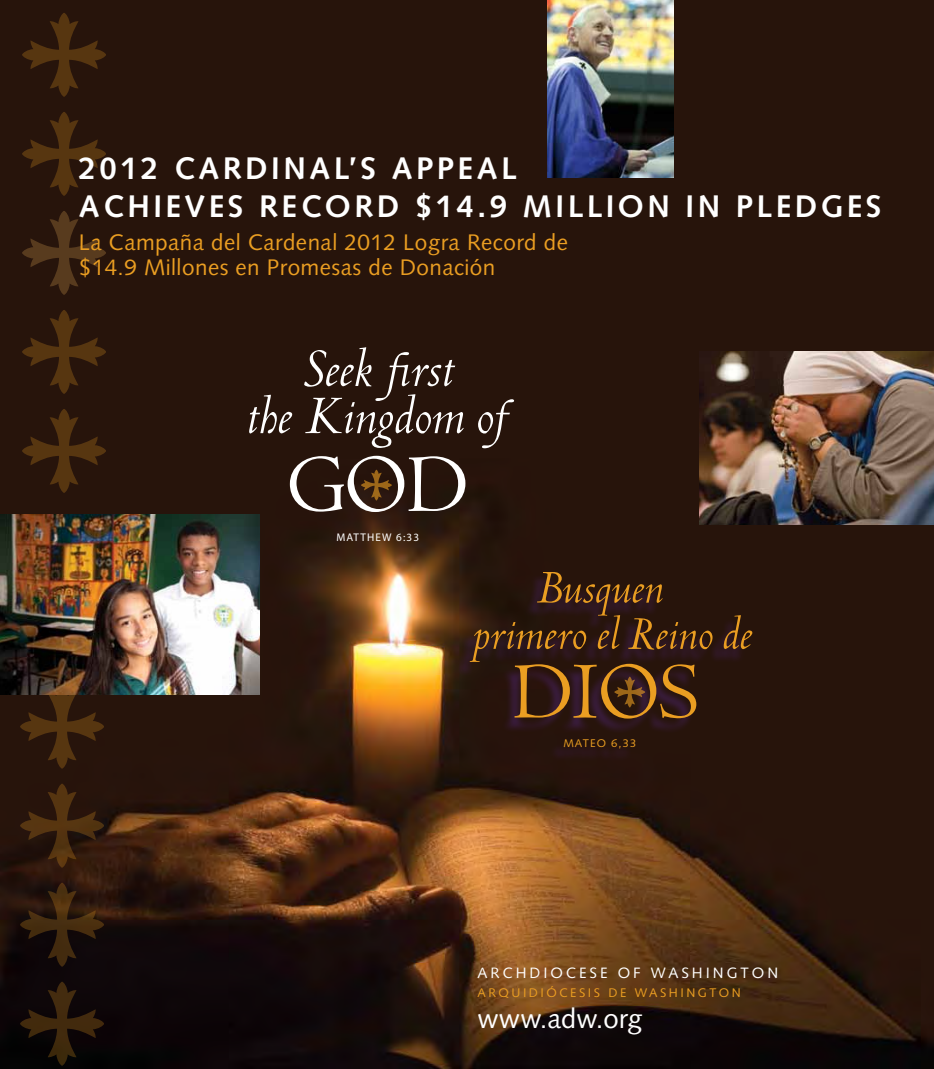
<style>
.page{position:relative;width:934px;height:1069px;background:#fff}
.page>*{position:absolute;margin:0;border:0;box-sizing:border-box;transform-origin:0 0}
.t1{font:86px "Centaur";color:#fff}
.t2{font:83.75px "Centaur";color:#ea9e22}
.t3{font:italic 57.75px/47.1px "Centaur";color:#fff;text-align:center}
.t4{font:italic 50px/46.2px "Centaur";color:#ea9e22;text-align:center}
.t5{font:700 31.25px/38.8px "Syntax";letter-spacing:.11em;color:#fff;text-align:center}
.t6{font:27.5px "Syntax";color:#fff}
.t7{font:22.5px/25px "Syntax";letter-spacing:.02em;color:#ea9e22}
.t8{font:15px "Syntax";letter-spacing:.2em;color:#fff}
.t9{font:12.5px "Syntax";letter-spacing:.2em;color:#ea9e22}
.t10{font:11.12px "Myriad";letter-spacing:.1em;color:#fff}
.t11{font:11.12px "Syntax";letter-spacing:.1em;color:#ea9e22}
</style>
<div class="page">
<img style="left:0;top:0;width:934px;height:1069px">
<img style="left:547px;top:0;width:126px;height:178px">
<img style="left:699px;top:352px;width:235px;height:172px">
<svg style="left:22px;top:13px;width:84px;height:84px;background:#351e0c"></svg>
<svg style="left:22px;top:112px;width:84px;height:84px;background:#351e0c"></svg>
<svg style="left:22px;top:211px;width:84px;height:84px;background:#362010"></svg>
<svg style="left:22px;top:310px;width:84px;height:84px;background:#351e0c"></svg>
<svg style="left:22px;top:409px;width:84px;height:84px;background:#351e0c"></svg>
<svg style="left:20px;top:694px;width:84px;height:74px;background:#371f0d"></svg>
<svg style="left:20px;top:783px;width:84px;height:84px;background:#361e0c"></svg>
<svg style="left:20px;top:882px;width:84px;height:84px;background:#2a180c"></svg>
<svg style="left:20px;top:981px;width:84px;height:84px;background:#1b1008"></svg>
<svg style="left:361px;top:470px;width:31px;height:30px"></svg>
<div style="left:455px;top:574px;width:295px;height:189px;background:#552988;opacity:.5"></div>
<svg style="left:614px;top:676px;width:31px;height:31px"></svg>
<img style="left:0;top:514px;width:260px;height:180px">
<h3 class="t5" style="left:79px;top:149px;width:335px">2012 CARDINAL’S APP</h3>
<h3 class="t5" style="left:79px;top:149px;width:802px">EAL<br>ACH IEVES RECORD $14.9 MILLION IN PLEDGES</h3>
<p class="t7" style="left:79px;top:230px;width:491px">La Campaña del Cardenal 2012 Logra Record de $14.9 Millones en Promesas de Donación</p>
<h3 class="t3" style="left:245px;top:347px;width:263px">Seek first<br>the Kingdom of</h3>
<h1 class="t1" style="left:287px;top:438px;width:183px">GOD</h1>
<p class="t10" style="left:336px;top:531px;width:84px">MATTHEW 6:33</p>
<h3 class="t4" style="left:472px;top:566px;width:281px">Busquen<br>primero el Reino de</h3>
<h2 class="t2" style="left:513px;top:646px;width:187px">DIOS</h2>
<p class="t11" style="left:563px;top:737px;width:74px">mateo 6,33</p>
<p class="t8" style="left:477px;top:964px;width:39px">Archd</p>
<p class="t8" style="left:543px;top:964px;width:236px">ioc es e of Wash ingt on</p>
<p class="t9" style="left:477px;top:985px;width:265px">Arq uid ióc es is d e wash ingt on</p>
<p class="t6" style="left:477px;top:1002px;width:166px">www.adw.org</p>
</div>
